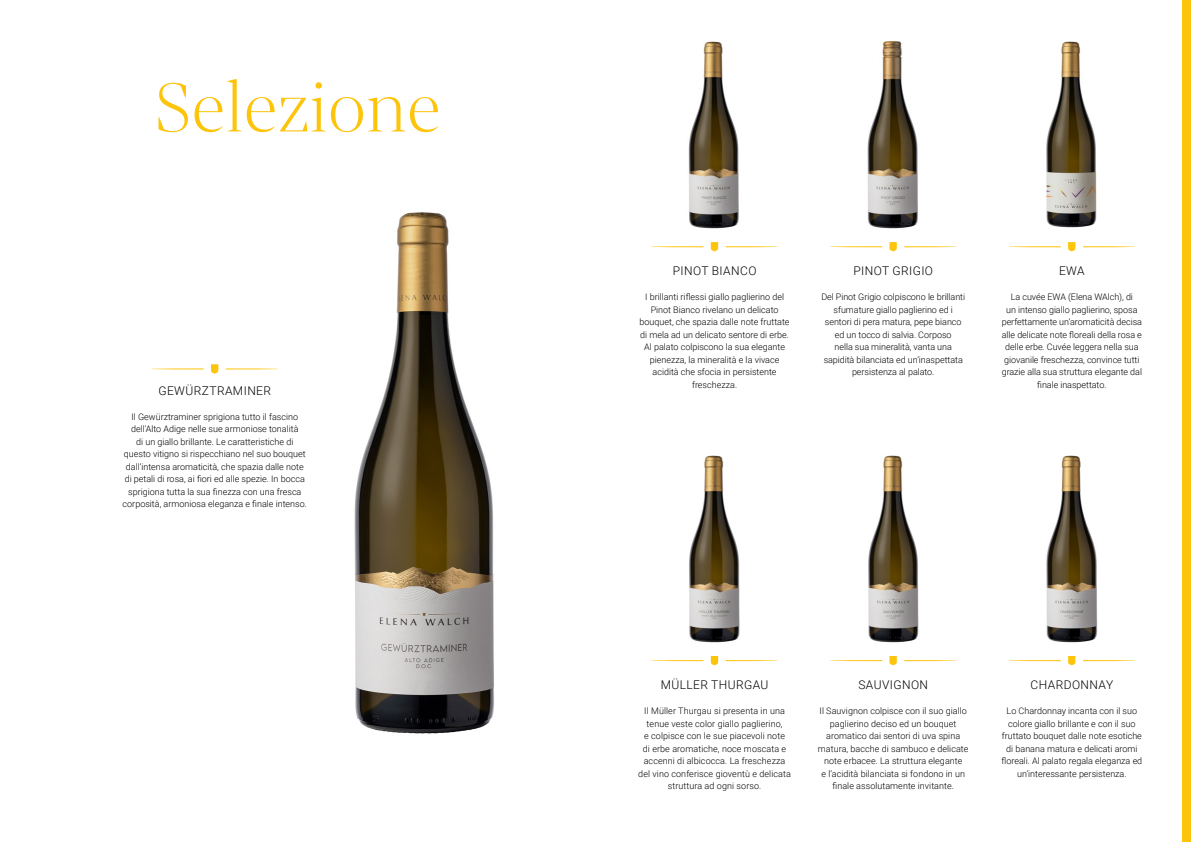
<style>
.page{position:relative;width:1191px;height:842px;background:#fff}
.page>*{position:absolute;margin:0;border:0;box-sizing:border-box;transform-origin:0 0}
.t1{font:300 75.2px "Mixta Sharp";color:#fdc40c}
.t2{font:300 12px "Roboto";letter-spacing:.035em;color:#000}
.t3{font:300 9px/12.5px "Roboto";color:#000;text-align:center}
</style>
<div class="page">
<svg style="left:152px;top:368px;width:52px;height:1px"></svg>
<svg style="left:226px;top:368px;width:52px;height:1px"></svg>
<svg style="left:211px;top:364px;width:7px;height:10px"></svg>
<svg style="left:651px;top:246px;width:52px;height:1px"></svg>
<svg style="left:725px;top:246px;width:52px;height:1px"></svg>
<svg style="left:711px;top:242px;width:7px;height:10px"></svg>
<svg style="left:651px;top:660px;width:52px;height:1px"></svg>
<svg style="left:725px;top:660px;width:52px;height:1px"></svg>
<svg style="left:711px;top:656px;width:7px;height:10px"></svg>
<svg style="left:1009px;top:246px;width:51px;height:1px"></svg>
<svg style="left:1083px;top:246px;width:51px;height:1px"></svg>
<svg style="left:1068px;top:242px;width:7px;height:10px"></svg>
<svg style="left:1009px;top:660px;width:51px;height:1px"></svg>
<svg style="left:1083px;top:660px;width:51px;height:1px"></svg>
<svg style="left:1068px;top:656px;width:7px;height:10px"></svg>
<svg style="left:830px;top:246px;width:52px;height:1px"></svg>
<svg style="left:904px;top:246px;width:52px;height:1px"></svg>
<svg style="left:889px;top:242px;width:7px;height:10px"></svg>
<svg style="left:830px;top:660px;width:52px;height:1px"></svg>
<svg style="left:904px;top:660px;width:52px;height:1px"></svg>
<svg style="left:889px;top:656px;width:7px;height:10px"></svg>
<div style="left:1182px;top:0;width:9px;height:842px;background:#fdc40c"></div>
<img style="left:354px;top:212px;width:141px;height:522px">
<img style="left:868px;top:455px;width:51px;height:188px">
<img style="left:867px;top:41px;width:51px;height:188px">
<img style="left:688px;top:41px;width:51px;height:188px">
<img style="left:689px;top:455px;width:51px;height:188px">
<img style="left:1046px;top:41px;width:51px;height:187px">
<img style="left:1046px;top:455px;width:52px;height:188px">
<h1 class="t1" style="left:154px;top:64px;width:288px">Selezione</h1>
<h2 class="t2" style="left:158px;top:382px;width:114px">GEWÜRZTRAMINER</h2>
<p class="t3" style="left:123px;top:410px;width:186px">Il Gewürztraminer sprigiona tutto il fascino dell’Alto Adige nelle sue armoniose tonalità<br>di un giallo brillante. Le caratteristiche di questo vitigno si rispecchiano nel suo bouquet dall’intensa aromaticità, che spazia dalle note di petali di rosa, ai fiori ed alle spezie. In bocca sprigiona tutta la sua finezza con una fresca corposità, armoniosa eleganza e finale intenso.</p>
<h2 class="t2" style="left:672px;top:263px;width:85px">PINOT BIANCO</h2>
<p class="t3" style="left:639px;top:291px;width:152px">I brillanti riflessi giallo paglierino del Pinot Bianco rivelano un delicato bouquet, che spazia dalle note fruttate di mela ad un delicato sentore di erbe.<br>Al palato colpiscono la sua elegante pienezza, la mineralità e la vivace acidità che sfocia in persistente freschezza.</p>
<h2 class="t2" style="left:853px;top:263px;width:81px">PINOT GRIGIO</h2>
<p class="t3" style="left:821px;top:291px;width:145px">Del Pinot Grigio colpiscono le brillanti sfumature giallo paglierino ed i sentori di pera matura, pepe bianco ed un tocco di salvia. Corposo<br>nella sua mineralità, vanta una sapidità bilanciata ed un’inaspettata persistenza al palato.</p>
<h2 class="t2" style="left:1059px;top:263px;width:27px">EWA</h2>
<p class="t3" style="left:1001px;top:291px;width:142px">La cuvée EWA (Elena WAlch), di<br>un intenso giallo paglierino, sposa perfettamente un’aromaticità decisa alle delicate note floreali della rosa e delle erbe. Cuvée leggera nella sua giovanile freschezza, convince tutti grazie alla sua struttura elegante dal finale inaspettato.</p>
<h2 class="t2" style="left:660px;top:677px;width:109px">MÜLLER THURGAU</h2>
<p class="t3" style="left:638px;top:704px;width:154px">Il Müller Thurgau si presenta in una tenue veste color giallo paglierino,<br>e colpisce con le sue piacevoli note<br>di erbe aromatiche, noce moscata e accenni di albicocca. La freschezza del vino conferisce gioventù e delicata struttura ad ogni sorso.</p>
<h2 class="t2" style="left:858px;top:677px;width:71px">SAUVIGNON</h2>
<p class="t3" style="left:818px;top:704px;width:152px">Il Sauvignon colpisce con il suo giallo paglierino deciso ed un bouquet aromatico dai sentori di uva spina matura, bacche di sambuco e delicate note erbacee. La struttura elegante<br>e l’acidità bilanciata si fondono in un finale assolutamente invitante.</p>
<h2 class="t2" style="left:1030px;top:677px;width:84px">CHARDONNAY</h2>
<p class="t3" style="left:1001px;top:704px;width:142px">Lo Chardonnay incanta con il suo colore giallo brillante e con il suo fruttato bouquet dalle note esotiche di banana matura e delicati aromi floreali. Al palato regala eleganza ed un’interessante persistenza.</p>
</div>
